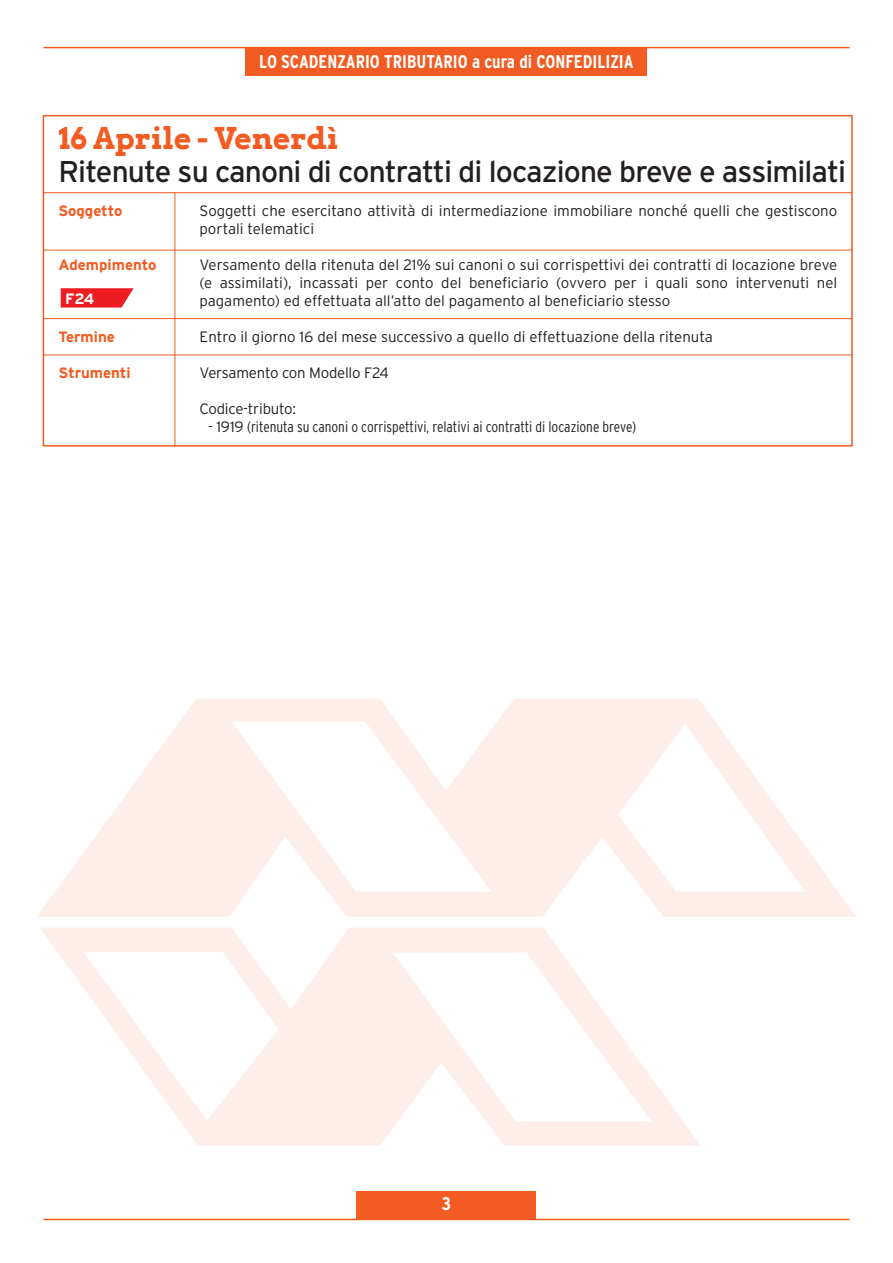
<style>
.page{position:relative;width:893px;height:1263px;background:#fff}
.page>*{position:absolute;margin:0;border:0;box-sizing:border-box;transform-origin:0 0}
.t1{font:30px "Interstate";letter-spacing:-.03em;color:#231f20}
.t2{font:700 30px "Arvo";color:#f25b21}
.t3{font:700 condensed 18.45px "Interstate";color:#fff}
.t4{font:300 15px/18px "Interstate";color:#231f20}
.t5{font:300 condensed 15px "Interstate";color:#231f20}
.t6{font:700 15px "Interstate";color:#f25b21}
.t7{font:700 15px "Interstate";color:#fff}
.s1{font-stretch:normal}
</style>
<div class="page">
<hr style="left:43px;top:1219px;width:807px;height:1px;background:#f25b21">
<div style="left:357px;top:1191px;width:179px;height:28px;background:#f25b21"></div>
<hr style="left:43px;top:47px;width:807px;height:1px;background:#f25b21">
<div style="left:246px;top:48px;width:401px;height:28px;background:#f25b21"></div>
<hr style="left:43px;top:250px;width:809px;height:1px;background:#f25b21">
<hr style="left:175px;top:193px;width:1px;height:254px;background:#f25b21">
<hr style="left:43px;top:355px;width:809px;height:1px;background:#f25b21">
<div style="left:43px;top:115px;width:810px;height:332px;border:2px solid #f25b21"></div>
<hr style="left:43px;top:192px;width:809px;height:1px;background:#f25b21">
<svg style="left:61px;top:288px;width:73px;height:20px"></svg>
<hr style="left:43px;top:318px;width:809px;height:1px;background:#f25b21">
<svg style="left:37px;top:699px;width:819px;height:218px;fill:#fef4f0"></svg>
<svg style="left:40px;top:928px;width:660px;height:217px"></svg>
<p class="t3" style="left:259px;top:51px;width:376px">LO SCADENZARIO TRIBUTARIO a cura di CONFEDILIZIA</p>
<h1 class="t2" style="left:58px;top:119px;width:282px">16 Aprile - Venerdì</h1>
<h1 class="t1" style="left:58px;top:154px;width:789px">Ritenute su canoni di contratti di locazione breve e assimilati</h1>
<p class="t4" style="left:200px;top:202px;width:639px">Soggetti che esercitano attività di intermediazione immobiliare nonché quelli che gestiscono portali telematici</p>
<p class="t4" style="left:200px;top:256px;width:639px;text-align:justify">Versamento della ritenuta del 21% sui canoni o sui corrispettivi dei contratti di locazione breve (e assimilati), incassati per conto del beneficiario (ovvero per i quali sono intervenuti nel pagamento) ed effettuata all’atto del pagamento al beneficiario stesso</p>
<p class="t4" style="left:200px;top:328px;width:515px">Entro il giorno 16 del mese successivo a quello di effettuazione della ritenuta</p>
<p class="t4" style="left:200px;top:364px;width:191px">Versamento con Modello F24</p>
<p class="t4" style="left:200px;top:400px;width:98px">Codice-tributo:</p>
<p class="t5" style="left:208px;top:419px;width:430px"><span class="s1">- 1919</span> (ritenuta su canoni o corrispettivi, relativi ai contratti di locazione breve)</p>
<p class="t6" style="left:58px;top:203px;width:65px">Soggetto</p>
<p class="t6" style="left:58px;top:257px;width:100px">Adempimento</p>
<p class="t7" style="left:65px;top:290px;width:31px">F24</p>
<p class="t6" style="left:58px;top:329px;width:58px">Termine</p>
<p class="t6" style="left:58px;top:365px;width:74px">Strumenti</p>
<p class="t3" style="left:442px;top:1194px;width:11px">3</p>
</div>
